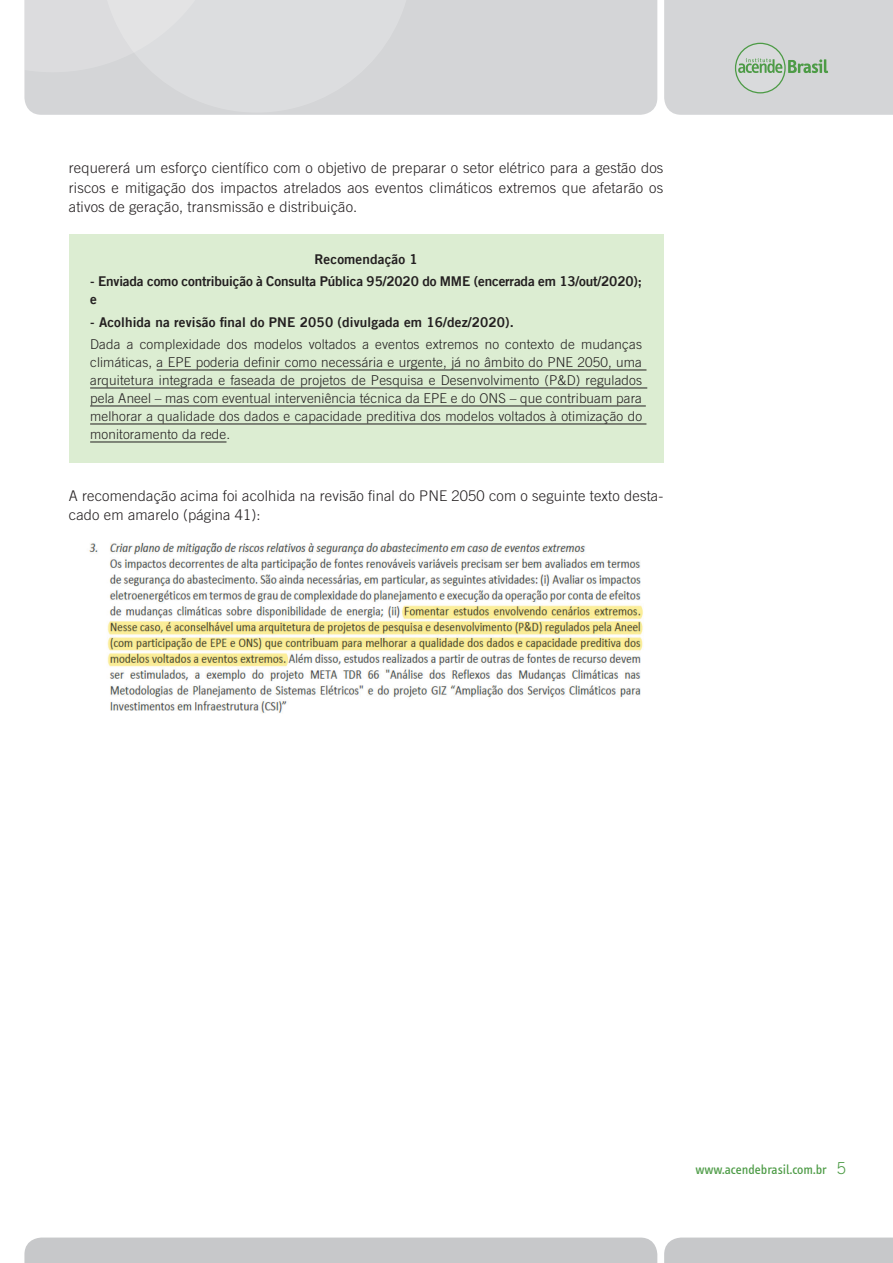
<style>
.page{position:relative;width:893px;height:1263px;background:#fff}
.page>*{position:absolute;margin:0;border:0;box-sizing:border-box;transform-origin:0 0}
.t1{font:300 14.7px/19.5px "Trade Gothic";letter-spacing:.01em;color:#231f20;text-align:justify}
.t2{font:300 13.5px/18px "Trade Gothic";letter-spacing:.01em;color:#231f20;text-align:justify}
.t3{font:13.5px/18px "Trade Gothic LT Bold Two";letter-spacing:-.01em;color:#231f20}
.t4{font:13.5px "Trade Gothic LT Bold Two";letter-spacing:.01em;color:#231f20}
.t5{font:13.5px "Info Text";color:#4d9b46}
.s1{font-family:"Trade Gothic";font-weight:300;font-size:16.5px}
</style>
<div class="page">
<div style="left:34px;top:0;width:623px;height:115px;background:#d4d5d7"></div>
<div style="left:24px;top:0;width:388px;height:113px;background:#dcdddf"></div>
<div style="left:24px;top:1237px;width:633px;height:26px;background:#c7c8ca"></div>
<div style="left:664px;top:1237px;width:229px;height:26px;background:#c7c8ca"></div>
<div style="left:664px;top:0;width:229px;height:115px;background:#d4d5d7"></div>
<div style="left:69px;top:234px;width:594px;height:228px;background:#dcedd2"></div>
<hr style="left:157px;top:370px;width:489px;height:1px;background:#231f20">
<hr style="left:90px;top:388px;width:557px;height:1px;background:#231f20">
<hr style="left:90px;top:406px;width:556px;height:1px;background:#231f20">
<hr style="left:90px;top:424px;width:556px;height:1px;background:#231f20">
<hr style="left:90px;top:442px;width:136px;height:1px;background:#231f20">
<img style="left:89px;top:542px;width:554px;height:171px">
<p class="t1" style="left:69px;top:158px;width:596px">requererá um esforço científico com o objetivo de preparar o setor elétrico para a gestão dos riscos e mitigação dos impactos atrelados aos eventos climáticos extremos que afetarão os ativos de geração, transmissão e distribuição.</p>
<p class="t4" style="left:314px;top:251px;width:105px">Recomendação 1</p>
<p class="t3" style="left:90px;top:272px;width:553px">- Enviada como contribuição à Consulta Pública 95/2020 do MME (encerrada em 13/out/2020); e</p>
<p class="t4" style="left:90px;top:313px;width:425px">- Acolhida na revisão final do PNE 2050 (divulgada em 16/dez/2020).</p>
<p class="t2" style="left:90px;top:335px;width:553px">Dada a complexidade dos modelos voltados a eventos extremos no contexto de mudanças climáticas, a EPE poderia definir como necessária e urgente, já no âmbito do PN E 2050, uma arquitetura integrada e faseada de projetos de Pesquisa e Desenvolvimento (P&amp;D) regulados pela Aneel – mas com eventual interveniência técnica da EPE e do ONS – que contribuam para melhorar a qualidade dos dados e capacidade preditiva dos modelos voltados à otimização do monitoramento da rede.</p>
<p class="t1" style="left:69px;top:485px;width:596px">A recomendação acima foi acolhida na revisão final do PN E 2050 com o seguinte texto desta&shy;cado em amarelo (página 41):</p>
<p class="t5" style="left:695px;top:1161px;width:152px">www.acendebrasil.com.br <span class="s1">5</span></p>
</div>
